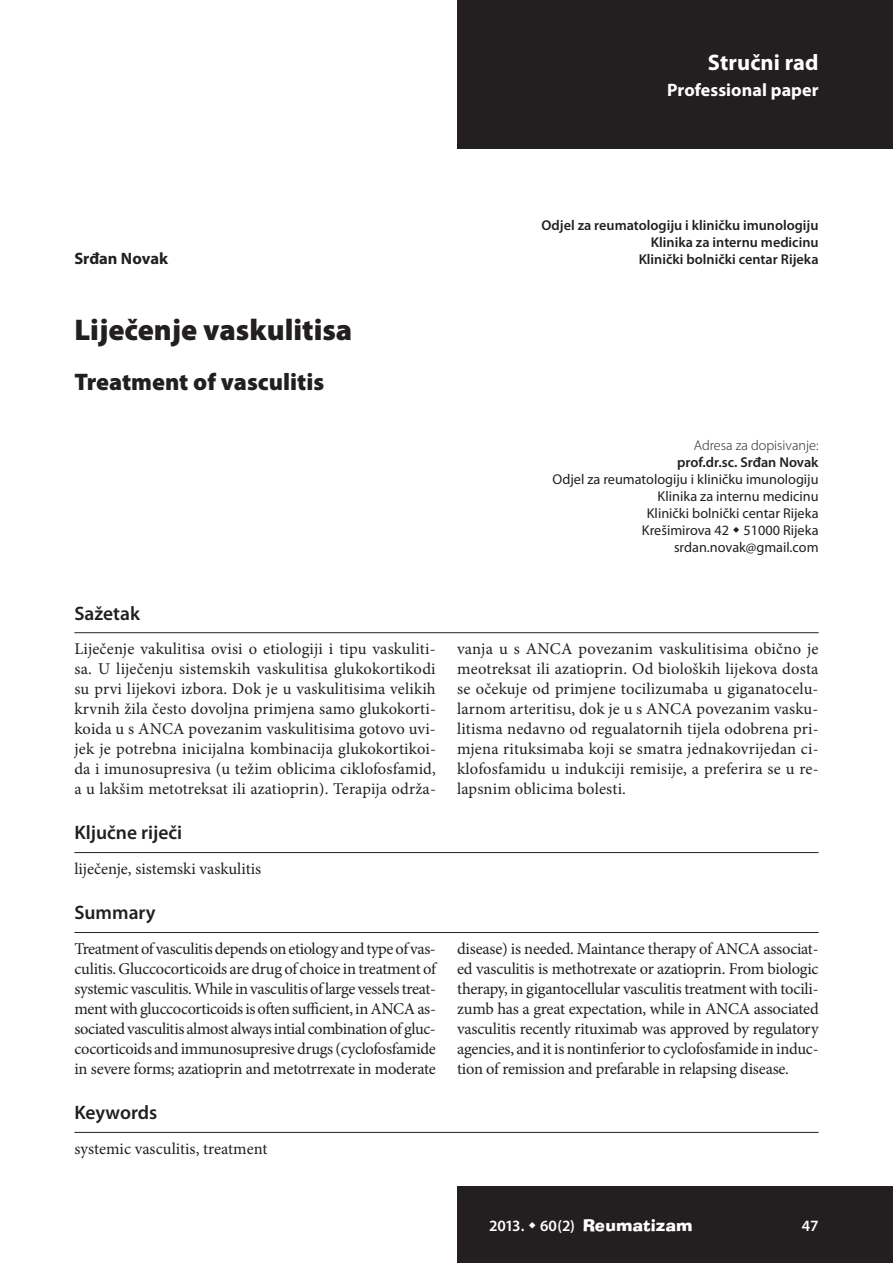
<style>
.page{position:relative;width:893px;height:1263px;background:#fff}
.page>*{position:absolute;margin:0;border:0;box-sizing:border-box;transform-origin:0 0}
.t1{font:900 30px "Myriad Pro";color:#231f20}
.t2{font:900 24px "Myriad Pro";color:#231f20}
.t3{font:700 22.5px "Myriad Pro";letter-spacing:.005em;color:#fff}
.t4{font:600 19.5px "Myriad Pro";color:#231f20}
.t5{font:700 18px "Myriad Pro";letter-spacing:.005em;color:#fff}
.t6{font:16.5px/20px "Minion Pro";color:#231f20;text-align:justify}
.t7{font:700 16.5px "Myriad Pro";color:#231f20}
.t8{font:600 15.75px "Myriad Pro";color:#fff}
.t9{font:14.25px/17px "Myriad Pro";color:#231f20;text-align:right}
.t10{font:600 14.25px/17px "Myriad Pro";color:#231f20;text-align:right}
.t11{font:300 14.25px "Myriad Pro";color:#231f20}
.s1{font-family:"Ad Lib BT";font-weight:400;font-size:16.35px}
</style>
<div class="page">
<div style="left:457px;top:1186px;width:436px;height:77px;background:#231f20"></div>
<div style="left:457px;top:0;width:436px;height:149px;background:#231f20"></div>
<hr style="left:74px;top:632px;width:745px;height:1px;background:#231f20">
<hr style="left:74px;top:932px;width:745px;height:1px;background:#231f20">
<hr style="left:74px;top:852px;width:745px;height:1px;background:#231f20">
<hr style="left:74px;top:1132px;width:745px;height:1px;background:#231f20">
<p class="t7" style="left:74px;top:252px;width:95px">Srđan Novak</p>
<h1 class="t1" style="left:74px;top:318px;width:279px">Liječenje vaskulitisa</h1>
<h2 class="t2" style="left:74px;top:373px;width:251px">Treatment of vasculitis</h2>
<p class="t4" style="left:74px;top:606px;width:67px">Sažetak</p>
<h3 class="t3" style="left:708px;top:54px;width:112px">Stručni rad</h3>
<p class="t5" style="left:667px;top:83px;width:153px">Professional paper</p>
<p class="t10" style="left:542px;top:217px;width:279px">Odjel za reumatologiju i kliničku imunologiju<br>Klinika za internu medicinu<br>Klinički bolnički centar Rijeka</p>
<p class="t11" style="left:694px;top:439px;width:126px">Adresa za dopisivanje:</p>
<p class="t10" style="left:677px;top:454px;width:143px">prof.dr.sc. Srđan Novak</p>
<p class="t9" style="left:552px;top:471px;width:268px">Odjel za reumatologiju i kliničku imunologiju<br>Klinika za internu medicinu<br>Klinički bolnički centar Rijeka<br>Krešimirova 42 51000 Rijeka srdan.novak@gmail.com</p>
<p class="t6" style="left:74px;top:640px;width:363px">Liječenje vakulitisa ovisi o etiologiji i tipu vaskuliti&shy;sa. U liječenju sistemskih vaskulitisa glukokortikodi su prvi lijekovi izbora. Dok je u vaskulitisima velikih krvnih žila često dovoljna primjena samo glukokorti&shy;koida u s ANCA povezanim vaskulitisima gotovo uvi&shy;jek je potrebna inicijalna kombinacija glukokortikoi&shy;da i imunosupresiva (u težim oblicima ciklofosfamid, a u lakšim metotreksat ili azatioprin). Terapija održa-</p>
<p class="t6" style="left:457px;top:640px;width:363px">vanja u s ANCA povezanim vaskulitisima obično je meotreksat ili azatioprin. Od bioloških lijekova dosta se očekuje od primjene tocilizumaba u giganatocelu&shy;larnom arteritisu, dok je u s ANCA povezanim vasku&shy;litisma nedavno od regualatornih tijela odobrena pri&shy;mjena rituksimaba koji se smatra jednakovrijedan ci&shy;klofosfamidu u indukciji remisije, a preferira se u re&shy;lapsnim oblicima bolesti.</p>
<p class="t4" style="left:74px;top:825px;width:109px">Ključne riječi</p>
<p class="t6" style="left:74px;top:860px;width:188px">liječenje, sistemski vaskulitis</p>
<p class="t4" style="left:74px;top:905px;width:83px">Summary</p>
<p class="t6" style="left:74px;top:940px;width:363px">Treatment of vasculitis depends on etiology and type of vas&shy;culitis. Gluccocorticoids are drug of choice in treatment of systemic vasculitis. While in vasculitis of large vessels treat&shy;ment with gluccocorticoids is often sufficient, in ANCA as&shy;sociated vasculitis almost always intial combination of gluc&shy;cocorticoids and immunosupresive drugs (cyclofosfamide in severe forms; azatioprin and metotrrexate in moderate</p>
<p class="t6" style="left:457px;top:940px;width:363px">disease) is needed. Maintance therapy of ANCA associat&shy;ed vasculitis is methotrexate or azatioprin. From biologic therapy, in gigantocellular vasculitis treatment with tocili&shy;zumb has a great expectation, while in ANCA associated vasculitis recently rituximab was approved by regulatory agencies, and it is nontinferior to cyclofosfamide in induc&shy;tion of remission and prefarable in relapsing disease.</p>
<p class="t4" style="left:74px;top:1105px;width:84px">Keywords</p>
<p class="t6" style="left:74px;top:1140px;width:195px">systemic vasculitis, treatment</p>
<p class="t8" style="left:489px;top:1220px;width:205px">2013. 60(2) <span class="s1">Reumatizam</span></p>
<p class="t8" style="left:802px;top:1220px;width:18px">47</p>
</div>
